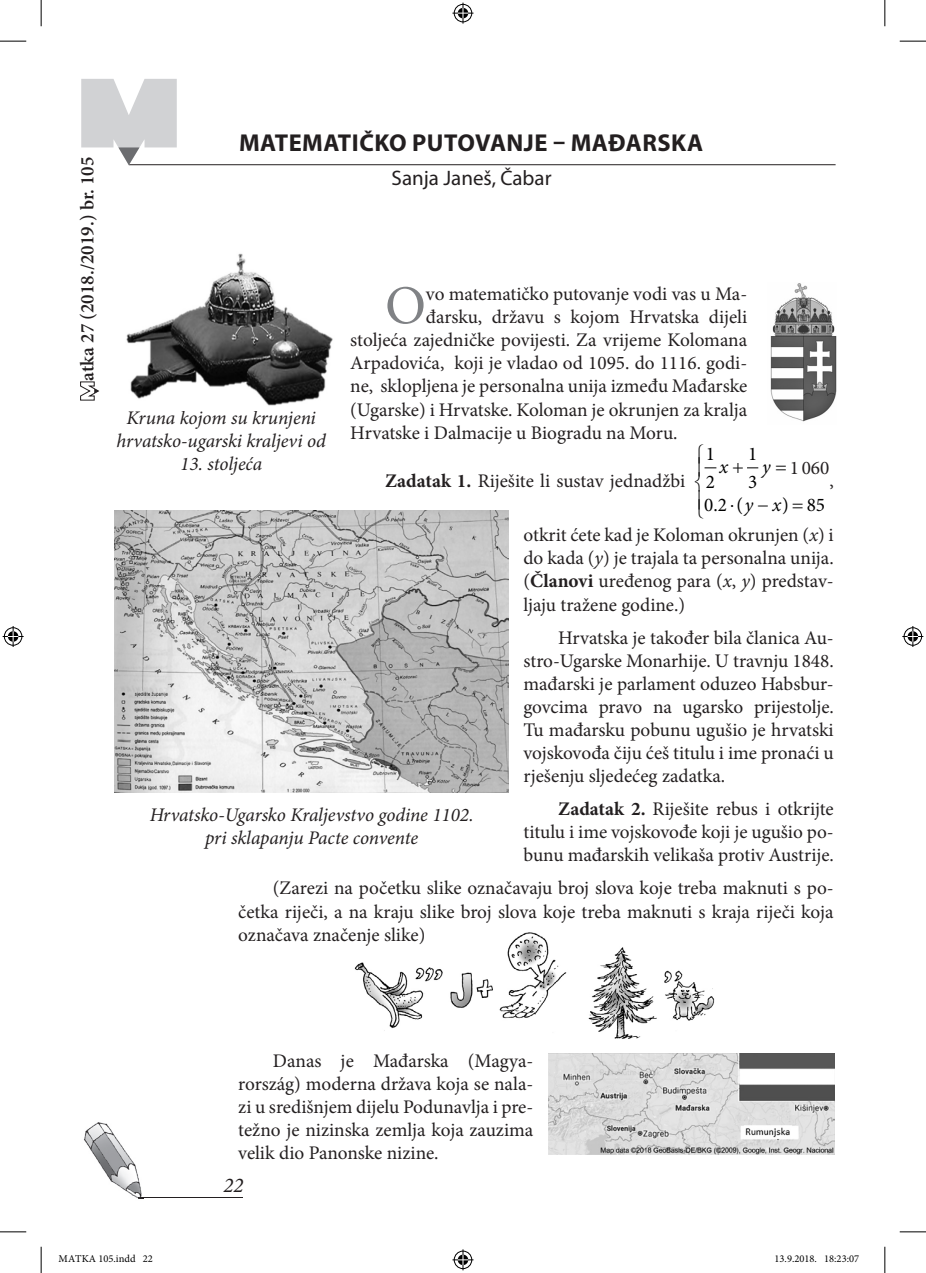
<style>
.page{position:relative;width:926px;height:1273px;background:#fff}
.page>*{position:absolute;margin:0;border:0;box-sizing:border-box;transform-origin:0 0}
.t1{font:54.77px "Minion Pro";color:#808285}
.naslov{font:700 24.5px "Myriad Pro";letter-spacing:.02em;color:#231f20}
.ime_autora{font:21px "Myriad Pro";color:#231f20}
.t2{font:italic 21px "Minion Pro";color:#231f20}
.t3{font:19.43px/22.9px "Minion Pro";color:#000}
.t4{font:italic 19.43px/38.1px "Minion Pro";color:#000;text-align:right}
.t5{font:19.25px/23.1px "Minion Pro";color:#231f20;text-align:justify}
.potpis_slika{font:italic 19.25px/23.1px "Minion Pro";letter-spacing:-.01em;color:#231f20;text-align:center}
.t6{font:600 19.25px "Minion Pro";color:#231f20}
.t7{font:10.5px "Minion Pro";color:#000}
.s1{font-weight:700}
.s2{font-style:italic}
</style>
<div class="page">
<hr style="left:139px;top:1197px;width:104px;height:1px;background:#231f20">
<img style="left:84px;top:1122px;width:60px;height:77px">
<hr style="left:129px;top:164px;width:706px;height:1px;background:#231f20">
<svg style="left:81px;top:79px;width:96px;height:86px"></svg>
<svg style="left:80px;top:381px;width:19px;height:20px"></svg>
<img style="left:354px;top:932px;width:361px;height:107px">
<img style="left:126px;top:253px;width:207px;height:153px">
<img style="left:114px;top:511px;width:394px;height:281px">
<img style="left:548px;top:1053px;width:286px;height:101px">
<img style="left:770px;top:283px;width:66px;height:139px">
<svg style="left:0;top:41px;width:26px;height:1px"></svg>
<svg style="left:899px;top:41px;width:27px;height:1px"></svg>
<svg style="left:0;top:1231px;width:26px;height:1px"></svg>
<svg style="left:899px;top:1231px;width:27px;height:1px"></svg>
<svg style="left:41px;top:0;width:1px;height:26px"></svg>
<svg style="left:41px;top:1247px;width:1px;height:26px"></svg>
<svg style="left:884px;top:0;width:1px;height:26px"></svg>
<svg style="left:884px;top:1247px;width:1px;height:26px"></svg>
<svg style="left:452px;top:3px;width:21px;height:21px"></svg>
<svg style="left:452px;top:1249px;width:21px;height:21px"></svg>
<svg style="left:3px;top:626px;width:21px;height:21px"></svg>
<svg style="left:902px;top:626px;width:21px;height:21px"></svg>
<svg style="left:747px;top:467px;width:10px;height:2px"></svg>
<svg style="left:704px;top:467px;width:12px;height:2px"></svg>
<p class="t6" style="left:74px;top:381px;width:225px;rotate:-90deg">atka 27 (2018./2019.) br. 105</p>
<p class="naslov" style="left:239px;top:127px;width:465px">MATEMATIČKO PUTOVANJE – MAĐARSKA</p>
<p class="ime_autora" style="left:391px;top:165px;width:161px">Sanja Janeš, Čabar</p>
<p class="t1" style="left:385px;top:269px;width:42px">O</p>
<p class="t5" style="left:426px;top:282px;width:323px">vo matematičko putovanje vodi vas u Ma-</p>
<p class="t5" style="left:426px;top:306px;width:323px">đarsku, državu s kojom Hrvatska dijeli</p>
<p class="t5" style="left:350px;top:329px;width:398px">stoljeća zajedničke povijesti. Za vrijeme Kolomana</p>
<p class="t5" style="left:350px;top:352px;width:398px">Arpadovića, koji je vladao od 1095. do 1116. godi-</p>
<p class="t5" style="left:350px;top:375px;width:398px">ne, sklopljena je personalna unija između Mađarske</p>
<p class="t5" style="left:350px;top:398px;width:398px">(Ugarske) i Hrvatske. Koloman je okrunjen za kralja</p>
<p class="t5" style="left:350px;top:421px;width:329px">Hrvatske i Dalmacije u Biogradu na Moru.</p>
<p class="t5" style="left:385px;top:469px;width:302px"><span class="s1">Zadatak 1.</span> Riješite li sustav jednadžbi</p>
<p class="potpis_slika" style="left:117px;top:406px;width:211px">Kruna kojom su krunjeni hrvatsko-ugarski kraljevi od</p>
<p class="potpis_slika" style="left:180px;top:452px;width:84px">13. stoljeća</p>
<p class="t3" style="left:705px;top:443px;width:11px">1</p>
<p class="t3" style="left:748px;top:443px;width:11px">1</p>
<p class="t3" style="left:798px;top:455px;width:29px">060</p>
<p class="t5" style="left:790px;top:456px;width:41px">1 060</p>
<p class="t4" style="left:719px;top:447px;width:11px">x</p>
<p class="t4" style="left:729px;top:447px;width:43px">y<br>⋅ −</p>
<p class="t3" style="left:704px;top:470px;width:122px;text-indent:44px">3<br>0.2 (<span class="s2">y x</span>) 85</p>
<p class="t3" style="left:706px;top:470px;width:11px">2</p>
<p class="t5" style="left:829px;top:469px;width:6px">,</p>
<p class="t5" style="left:523px;top:524px;width:312px">otkrit ćete kad je Koloman okrunjen (<span class="s2">x</span>) i do kada (<span class="s2">y</span>) je trajala ta personalna unija. (<span class="s1">Članovi</span> uređenog para (<span class="s2">x</span>, <span class="s2">y</span>) predstav&shy;ljaju tražene godine.)</p>
<p class="t5" style="left:523px;top:626px;width:312px;text-indent:35px">Hrvatska je također bila članica Au&shy;stro-Ugarske Monarhije. U travnju 1848. mađarski je parlament oduzeo Habsbur&shy;govcima pravo na ugarsko prijestolje.<br>Tu mađarsku pobunu ugušio je hrvatski vojskovođa čiju ćeš titulu i ime pronaći u rješenju sljedećeg zadatka.</p>
<p class="t5" style="left:523px;top:797px;width:312px;text-indent:35px"><span class="s1">Zadatak 2.</span> Riješite rebus i otkrijte titulu i ime vojskovođe koji je ugušio po&shy;bunu mađarskih velikaša protiv Austrije.</p>
<p class="t5" style="left:238px;top:877px;width:597px;text-indent:35px">(Zarezi na početku slike označavaju broj slova koje treba maknuti s po&shy;četka riječi, a na kraju slike broj slova koje treba maknuti s kraja riječi koja označava značenje slike)</p>
<p class="potpis_slika" style="left:150px;top:803px;width:325px">Hrvatsko-Ugarsko Kraljevstvo godine 1102. pri sklapanju Pacte convente</p>
<p class="t5" style="left:238px;top:1049px;width:297px;text-indent:35px">Danas je Mađarska (Magya&shy;rország) moderna država koja se nala&shy;zi u središnjem dijelu Podunavlja i pre&shy;težno je nizinska zemlja koja zauzima velik dio Panonske nizine.</p>
<p class="t2" style="left:223px;top:1171px;width:22px">22</p>
<p class="t7" style="left:59px;top:1252px;width:96px">MATKA 105.indd 22</p>
<p class="t7" style="left:774px;top:1252px;width:86px">13.9.2018. 18:23:07</p>
</div>
